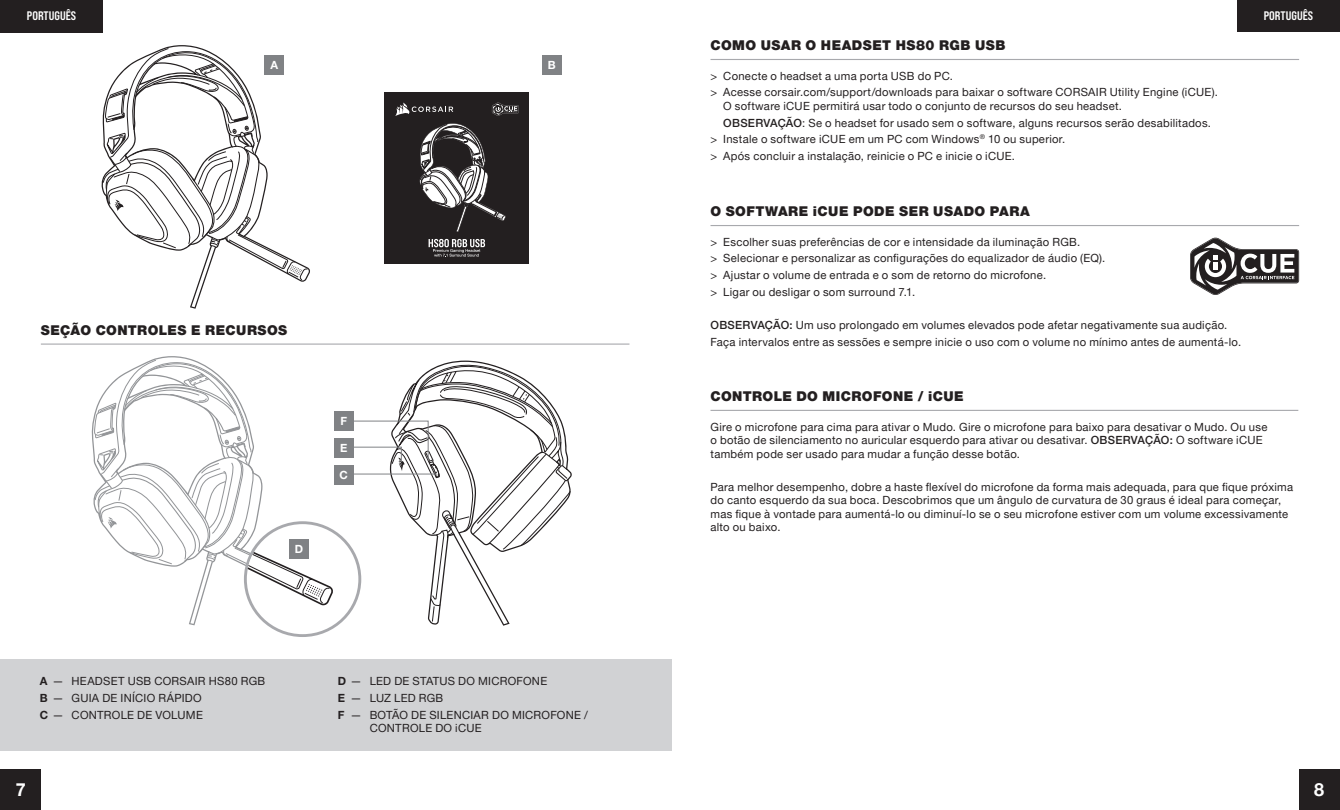
<style>
.page{position:relative;width:1340px;height:810px;background:#fff}
.page>*{position:absolute;margin:0;border:0;box-sizing:border-box;transform-origin:0 0}
.t1{font:700 18px "Helvetica Neue LT Pro";color:#fff}
.t2{font:900 13.5px "Helvetica Neue LT Pro";letter-spacing:.03em;color:#231f20}
.t3{font:12.38px "Bebas Neue Pro Sm E Bd";color:#fff}
.t4{font:11.25px/16.7px "Helvetica Neue LT Pro";letter-spacing:.025em;color:#231f20}
.t5{font:700 11.25px "Helvetica Neue LT Pro";color:#fff}
.s1{font-weight:700}
.s2{font-weight:500}
</style>
<div class="page">
<div style="left:0;top:660px;width:671px;height:91px;background:#d1d2d4"></div>
<svg style="left:1190px;top:238px;width:109px;height:57px"></svg>
<svg style="left:102px;top:45px;width:208px;height:264px"></svg>
<svg style="left:103px;top:48px;width:205px;height:233px"></svg>
<div style="left:384px;top:92px;width:145px;height:172px;background:#231f20"></div>
<svg style="left:492px;top:102px;width:26px;height:14px"></svg>
<svg style="left:395px;top:102px;width:58px;height:14px"></svg>
<svg style="left:419px;top:123px;width:87px;height:109px"></svg>
<svg style="left:428px;top:239px;width:57px;height:18px"></svg>
<svg style="left:94px;top:359px;width:477px;height:278px"></svg>
<hr style="left:710px;top:59px;width:589px;height:1px;background:#a8a9ad">
<hr style="left:710px;top:225px;width:589px;height:1px;background:#a8a9ad">
<hr style="left:710px;top:410px;width:588px;height:1px;background:#a8a9ad">
<hr style="left:41px;top:344px;width:588px;height:1px;background:#a8a9ad">
<div style="left:542px;top:55px;width:19px;height:19px;background:#808285"></div>
<div style="left:265px;top:55px;width:19px;height:19px;background:#808285"></div>
<div style="left:334px;top:465px;width:19px;height:19px;background:#808285"></div>
<div style="left:334px;top:438px;width:19px;height:19px;background:#808285"></div>
<div style="left:334px;top:411px;width:19px;height:19px;background:#808285"></div>
<div style="left:289px;top:539px;width:20px;height:20px;background:#808285"></div>
<div style="left:0;top:770px;width:40px;height:40px;background:#231f20"></div>
<div style="left:1299px;top:770px;width:40px;height:40px;background:#231f20"></div>
<div style="left:1236px;top:0;width:103px;height:32px;background:#231f20"></div>
<div style="left:0;top:0;width:103px;height:33px;background:#231f20"></div>
<p class="t3" style="left:27px;top:9px;width:51px">PORTUGUÊS</p>
<p class="t3" style="left:1263px;top:9px;width:51px">PORTUGUÊS</p>
<p class="t5" style="left:270px;top:58px;width:9px">A</p>
<p class="t5" style="left:548px;top:58px;width:9px">B</p>
<p class="t2" style="left:41px;top:322px;width:248px">SEÇÃO CONTROLES E RECURSOS</p>
<p class="t5" style="left:295px;top:542px;width:10px">D</p>
<p class="t5" style="left:340px;top:414px;width:8px">F</p>
<p class="t5" style="left:340px;top:441px;width:9px">E</p>
<p class="t5" style="left:339px;top:468px;width:10px">C</p>
<p class="t4" style="left:40px;top:672px;width:227px"><span class="s1">A</span> — HEADSET USB CORSAIR HS80 RGB<br><span class="s1">B</span> — GUIA DE INÍCIO RÁPIDO<br><span class="s1">C</span> — CONTROLE DE VOLUME</p>
<p class="t4" style="left:338px;top:672px;width:251px"><span class="s1">D</span> — LED DE STATUS DO MICROFONE<br><span class="s1">E</span> — LUZ LED RGB<br><span class="s1">F</span> — BOTÃO DE SILENCIAR DO MICROFONE /</p>
<p class="t4" style="left:370px;top:720px;width:113px">CONTROLE DO iCUE</p>
<p class="t2" style="left:710px;top:37px;width:296px">COMO USAR O HEADSET HS80 RGB USB</p>
<p class="t4" style="left:710px;top:67px;width:509px">&gt; Conecte o headset a uma porta USB do PC.<br>&gt; Acesse corsair.com/support/downloads para baixar o software CORSAIR Utility Engine (iCUE).</p>
<p class="t4" style="left:723px;top:97px;width:400px">O software iCUE permitirá usar todo o conjunto de recursos do seu headset.</p>
<p class="t4" style="left:723px;top:114px;width:489px"><span class="s2">OBSERVAÇÃO</span>: Se o headset for usado sem o software, alguns recursos serão desabilitados.</p>
<p class="t4" style="left:710px;top:131px;width:356px">&gt; Instale o software iCUE em um PC com Windows<sup>®</sup> 10 ou superior.</p>
<p class="t4" style="left:710px;top:147px;width:306px">&gt; Após concluir a instalação, reinicie o PC e inicie o iCUE.</p>
<p class="t2" style="left:710px;top:203px;width:321px">O SOFTWARE iCUE PODE SER USADO PARA</p>
<p class="t4" style="left:710px;top:233px;width:396px">&gt; Escolher suas preferências de cor e intensidade da iluminação RGB.<br>&gt; Selecionar e personalizar as configurações do equalizador de áudio (EQ). &gt; Ajustar o volume de entrada e o som de retorno do microfone.<br>&gt; Ligar ou desligar o som surround 7.1.</p>
<p class="t4" style="left:710px;top:317px;width:532px"><span class="s2">OBSERVAÇÃO:</span> Um uso prolongado em volumes elevados pode afetar negativamente sua audição.<br>Faça intervalos entre as sessões e sempre inicie o uso com o volume no mínimo antes de aumentá-lo.</p>
<p class="t2" style="left:710px;top:388px;width:255px">CONTROLE DO MICROFONE / iCUE</p>
<p class="t4" style="left:710px;top:420px;width:558px;line-height:13.5px">Gire o microfone para cima para ativar o Mudo. Gire o microfone para baixo para desativar o Mudo. Ou use o botão de silenciamento no auricular esquerdo para ativar ou desativar. <span class="s2">OBSERVAÇÃO:</span> O software iCUE também pode ser usado para mudar a função desse botão.</p>
<p class="t4" style="left:710px;top:480px;width:584px;line-height:13.5px">Para melhor desempenho, dobre a haste flexível do microfone da forma mais adequada, para que fique próxima do canto esquerdo da sua boca. Descobrimos que um ângulo de curvatura de 30 graus é ideal para começar, mas fique à vontade para aumentá-lo ou diminuí-lo se o seu microfone estiver com um volume excessivamente alto ou baixo.</p>
<h1 class="t1" style="left:16px;top:779px;width:12px">7</h1>
<h1 class="t1" style="left:1313px;top:779px;width:12px">8</h1>
</div>
